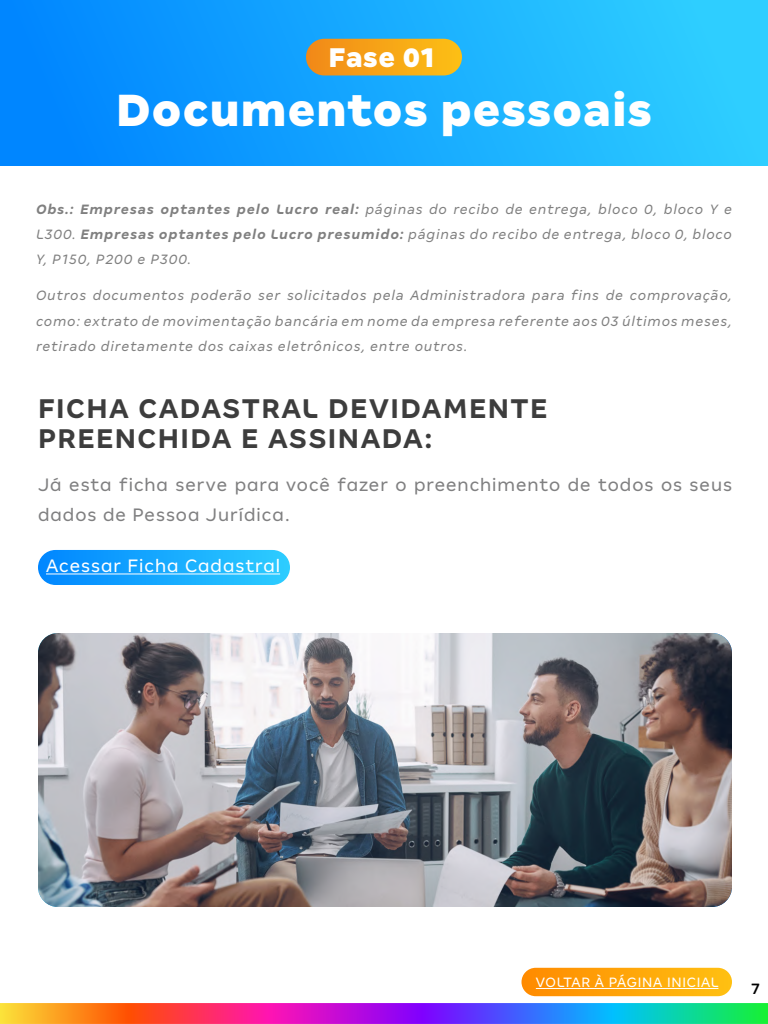
<style>
.page{position:relative;width:768px;height:1024px;background:#fff}
.page>*{position:absolute;margin:0;border:0;box-sizing:border-box;transform-origin:0 0}
.t1{font:900 50px "Magalu Textos Beta";color:#fff}
.t2{font:700 30px/30px "Magalu Titulos";letter-spacing:.05em;color:#3d3d3d}
.t3{font:900 30px "Magalu Textos Beta";color:#fff}
.t4{font:20px/30px "Magalu Titulos";letter-spacing:.05em;color:#808081}
.t5{font:20px "Magalu Titulos";letter-spacing:.05em;color:#fff}
.t6{font:500 17px "Magalu Submarcas";color:#000}
.t7{font:italic 15px/25px "Magalu Textos Beta";letter-spacing:.05em;color:#808080;text-align:justify}
.t8{font:15px "Magalu Titulos";letter-spacing:.05em;color:#fff}
.s1{font-weight:700}
</style>
<div class="page">
<img style="left:0;top:1003px;width:768px;height:21px">
<div style="left:522px;top:968px;width:210px;height:28px;background:linear-gradient(to right,#ff8a00,#ffc012);border-radius:14px"></div>
<hr style="left:536px;top:988px;width:182px;height:1px;background:#fff">
<div style="left:0;top:0;width:768px;height:166px;background:linear-gradient(to right,#0082ff,#30d1ff)"></div>
<div style="left:306px;top:39px;width:156px;height:36px;background:linear-gradient(to right,#f18918,#fcc016);border-radius:18px"></div>
<svg style="left:38px;top:550px;width:252px;height:35px;background:#1aaaff"></svg>
<hr style="left:46px;top:573px;width:234px;height:1px;background:#fff">
<img style="left:38px;top:633px;width:694px;height:274px">
<h2 class="t3" style="left:328px;top:39px;width:109px">Fase 01</h2>
<h1 class="t1" style="left:116px;top:80px;width:538px">Documentos pessoais</h1>
<p class="t7" style="left:36px;top:197px;width:698px"><span class="s1">Obs.: Empresas optantes pelo Lucro real:</span> páginas do recibo de entrega, bloco 0, bloco Y e L300. <span class="s1">Empresas optantes pelo Lucro presumido:</span> páginas do recibo de entrega, bloco 0, bloco Y, P150, P200 e P300.</p>
<p class="t7" style="left:36px;top:283px;width:698px">Outros documentos poderão ser solicitados pela Administradora para fins de comprovação, como: extrato de movimentação bancária em nome da empresa referente aos 03 últimos meses, retirado diretamente dos caixas eletrônicos, entre outros.</p>
<h2 class="t2" style="left:38px;top:394px;width:511px">FICHA CADASTRAL DEVIDAMENTE<br>PREENCHIDA E ASSINADA:</h2>
<h3 class="t4" style="left:38px;top:470px;width:696px">Já esta ficha serve para você fazer o preenchimento de todos os seus dados de Pessoa Jurídica.</h3>
<h3 class="t5" style="left:46px;top:556px;width:236px">Acessar Ficha Cadastral</h3>
<p class="t8" style="left:536px;top:975px;width:184px">VOLTAR À PÁGINA INICIAL</p>
<p class="t6" style="left:751px;top:980px;width:10px">7</p>
</div>
